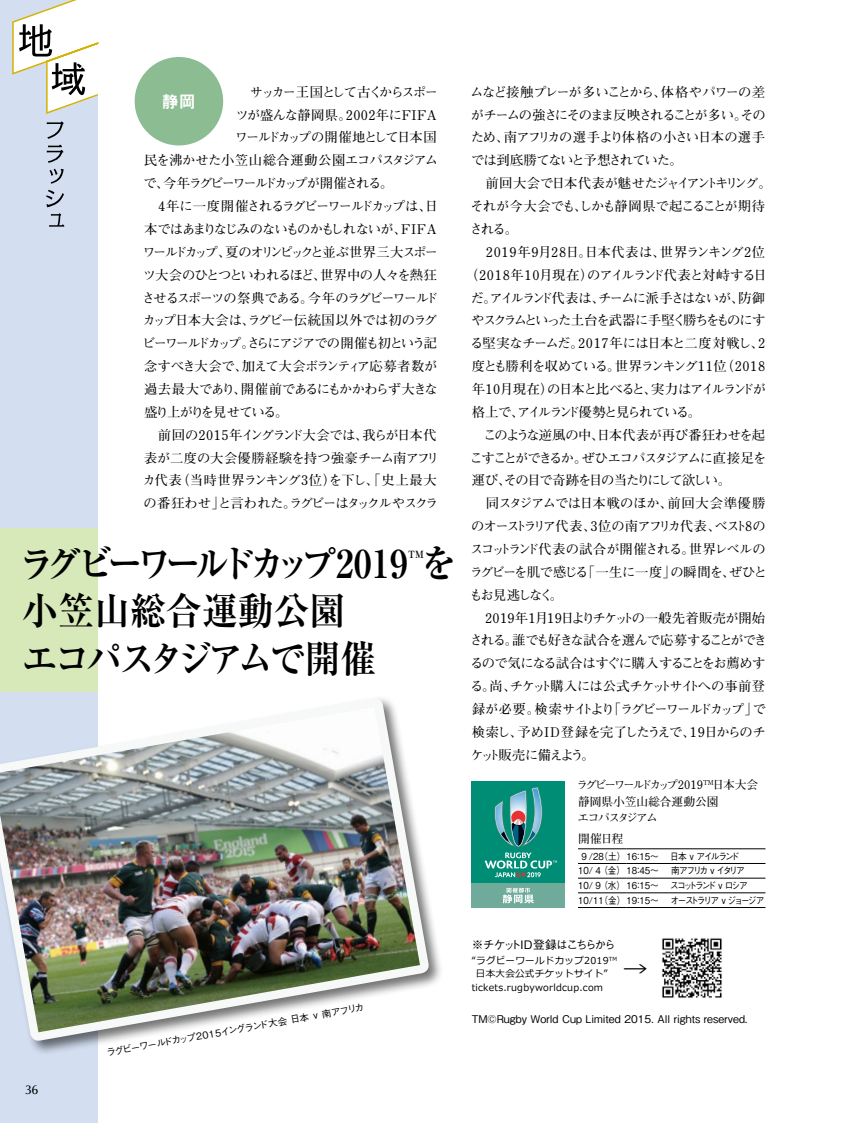
<style>
.page{position:relative;width:851px;height:1123px;background:#fff}
.page>*{position:absolute;margin:0;border:0;box-sizing:border-box;transform-origin:0 0}
.t1{font:700 38.25px/47.8px "Ryumin Pro";letter-spacing:-.02em;color:#000;scale:.94 1}
.t2{font:700 38.25px "Ryumin Pro";letter-spacing:-.195em;color:#000;scale:.94 1}
.t3{font:16.95px "Midashi Go Pro MB31";color:#fff}
.t4{font:700 13.35px "Futo Min A101 Pro";letter-spacing:-.08em;color:#000}
.t5{font:700 13.35px "Futo Min A101 Pro";letter-spacing:-.105em;color:#000}
.t6{font:700 13.35px "Futo Min A101 Pro";letter-spacing:-.11em;color:#000}
.t7{font:700 13.35px "Futo Min A101 Pro";letter-spacing:-.05em;color:#000}
.t8{font:700 13.35px "Futo Min A101 Pro";letter-spacing:-.045em;color:#000}
.t9{font:700 13.35px "Futo Min A101 Pro";letter-spacing:-.12em;color:#000}
.t10{font:700 13.35px "Futo Min A101 Pro";letter-spacing:-.035em;color:#000}
.t11{font:700 13.35px "Futo Min A101 Pro";letter-spacing:-.04em;color:#000}
.t12{font:700 13.35px "Futo Min A101 Pro";letter-spacing:-.145em;color:#000}
.t13{font:700 13.35px "Futo Min A101 Pro";letter-spacing:-.005em;color:#000}
.t14{font:700 13.35px "Futo Min A101 Pro";letter-spacing:-.02em;color:#000}
.t15{font:700 13.35px "Futo Min A101 Pro";letter-spacing:.015em;color:#000}
.t16{font:700 13.35px "Futo Min A101 Pro";letter-spacing:-.06em;color:#000}
.t17{font:700 13.35px "Futo Min A101 Pro";letter-spacing:-.015em;color:#000}
.t18{font:700 13.35px "Futo Min A101 Pro";letter-spacing:-.17em;color:#000}
.t19{font:700 13.35px "Futo Min A101 Pro";letter-spacing:-.15em;color:#000}
.t20{font:700 13.35px "Futo Min A101 Pro";letter-spacing:-.1em;color:#000}
.t21{font:700 13.35px "Futo Min A101 Pro";letter-spacing:-.01em;color:#000}
.t22{font:700 13.35px "Futo Min A101 Pro";letter-spacing:-.125em;color:#000}
.t23{font:700 13.35px "Futo Min A101 Pro";letter-spacing:.03em;color:#000}
.t24{font:700 13.35px "Futo Min A101 Pro";letter-spacing:-.14em;color:#000}
.t25{font:700 13.35px "Futo Min A101 Pro";letter-spacing:-.2em;color:#000}
.t26{font:700 13.35px "Futo Min A101 Pro";letter-spacing:-.16em;color:#000}
.t27{font:500 12.75px "Optima LT Std";color:#000}
.t28{font:700 11.7px/16.5px "Futo Min A101 Pro";letter-spacing:-.08em;color:#000}
.t29{font:500 11.7px "Gothic BBB Pro";letter-spacing:-.14em;color:#000}
.t30{font:500 10.65px "Gothic BBB Pro";color:#000}
.t31{font:700 9.9px "Ryumin Pro";color:#000;scale:.94 1}
.t32{font:500 9.6px/14.7px "Gothic BBB Pro";letter-spacing:-.2em;color:#000;scale:.9 1}
.t33{font:9.6px "Meiryo";letter-spacing:.025em;color:#000}
.t34{font:500 9.6px/14.7px "Gothic BBB Pro";letter-spacing:-.04em;color:#000;scale:.9 1}
.t35{font:500 9.6px "Gothic BBB Pro";letter-spacing:-.17em;color:#000}
</style>
<div class="page">
<div style="left:0;top:0;width:98px;height:1123px;background:#d3def1"></div>
<div style="left:0;top:528px;width:98px;height:164px;background:#d7e8b9"></div>
<hr style="left:578px;top:848px;width:48px;height:1px;background:#000">
<hr style="left:626px;top:848px;width:45px;height:1px;background:#000">
<hr style="left:671px;top:848px;width:94px;height:1px;background:#000">
<hr style="left:578px;top:863px;width:48px;height:1px;background:#000">
<hr style="left:626px;top:863px;width:45px;height:1px;background:#000">
<hr style="left:671px;top:863px;width:94px;height:1px;background:#000">
<hr style="left:578px;top:878px;width:48px;height:1px;background:#000">
<hr style="left:626px;top:878px;width:45px;height:1px;background:#000">
<hr style="left:671px;top:878px;width:94px;height:1px;background:#000">
<hr style="left:578px;top:892px;width:48px;height:1px;background:#000">
<hr style="left:626px;top:892px;width:45px;height:1px;background:#000">
<hr style="left:671px;top:892px;width:94px;height:1px;background:#000">
<hr style="left:578px;top:907px;width:48px;height:1px;background:#000">
<hr style="left:626px;top:907px;width:45px;height:1px;background:#000">
<hr style="left:671px;top:907px;width:94px;height:1px;background:#000">
<svg style="left:47px;top:121px;width:16px;height:18px"></svg>
<svg style="left:47px;top:145px;width:16px;height:18px"></svg>
<svg style="left:50px;top:169px;width:14px;height:15px"></svg>
<svg style="left:46px;top:190px;width:18px;height:17px"></svg>
<svg style="left:49px;top:213px;width:15px;height:14px"></svg>
<svg style="left:12px;top:0;width:87px;height:114px"></svg>
<div style="left:135px;top:57px;width:88px;height:88px;background:#8cbc92;border-radius:50%"></div>
<div style="left:0;top:695px;width:443px;height:360px;background:#000;opacity:.55"></div>
<svg style="left:0;top:696px;width:430px;height:346px"></svg>
<img style="left:0;top:706px;width:420px;height:326px">
<img style="left:662px;top:938px;width:60px;height:60px">
<div style="left:471px;top:780px;width:94px;height:127px;background:#008d76"></div>
<div style="left:471px;top:883px;width:94px;height:24px;background:#70aa9a"></div>
<svg style="left:484px;top:787px;width:72px;height:90px"></svg>
<svg style="left:502px;top:887px;width:32px;height:16px"></svg>
<p class="t24" style="left:236px;top:81px;width:203px">　サッカー王国として古くからスポー</p>
<p class="t23" style="left:235px;top:104px;width:203px">ツが盛んな静岡県。2002年にFIFA</p>
<p class="t5" style="left:235px;top:127px;width:203px">ワールドカップの開催地として日本国</p>
<p class="t14" style="left:144px;top:150px;width:295px">民を沸かせた小笠山総合運動公園エコパスタジアム</p>
<p class="t12" style="left:143px;top:173px;width:251px">で、今年ラグビーワールドカップが開催される。</p>
<p class="t5" style="left:144px;top:196px;width:295px">　4年に一度開催されるラグビーワールドカップは、日</p>
<p class="t4" style="left:144px;top:218px;width:294px">本ではあまりなじみのないものかもしれないが、FIFA</p>
<p class="t18" style="left:142px;top:241px;width:297px">ワールドカップ、夏のオリンピックと並ぶ世界三大スポー</p>
<p class="t4" style="left:143px;top:264px;width:295px">ツ大会のひとつといわれるほど、世界中の人々を熱狂</p>
<p class="t9" style="left:142px;top:287px;width:298px">させるスポーツの祭典である。今年のラグビーワールド</p>
<p class="t7" style="left:142px;top:310px;width:296px">カップ日本大会は、ラグビー伝統国以外では初のラグ</p>
<p class="t12" style="left:142px;top:333px;width:296px">ビーワールドカップ。さらにアジアでの開催も初という記</p>
<p class="t10" style="left:144px;top:356px;width:295px">念すべき大会で、加えて大会ボランティア応募者数が</p>
<p class="t20" style="left:144px;top:378px;width:295px">過去最大であり、開催前であるにもかかわらず大きな</p>
<p class="t6" style="left:144px;top:401px;width:146px">盛り上がりを見せている。</p>
<p class="t4" style="left:144px;top:424px;width:294px">　前回の2015年イングランド大会では、我らが日本代</p>
<p class="t13" style="left:144px;top:447px;width:297px">表が二度の大会優勝経験を持つ強豪チーム南アフリ</p>
<p class="t13" style="left:142px;top:470px;width:296px">カ代表（当時世界ランキング3位）を下し、「史上最大</p>
<p class="t4" style="left:143px;top:493px;width:296px">の番狂わせ」と言われた。ラグビーはタックルやスクラ</p>
<p class="t3" style="left:162px;top:88px;width:36px">静岡</p>
<h1 class="t2" style="left:19px;top:533px;width:468px">ラグビーワールドカップ20 1 9 を</h1>
<p class="t31" style="left:407px;top:546px;width:19px">TM</p>
<h1 class="t1" style="left:22px;top:584px;width:379px">小笠山総合運動公園エコパスタジアムで開催</h1>
<p class="t27" style="left:26px;top:1082px;width:14px">36</p>
<p class="t35" style="left:105px;top:1044px;width:263px;rotate:-10deg">ラグビーワールドカップ2 0 1 5イングランド大会 日本 v 南アフリカ</p>
<p class="t4" style="left:470px;top:81px;width:296px">ムなど接触プレーが多いことから、体格やパワーの差</p>
<p class="t5" style="left:471px;top:104px;width:296px">がチームの強さにそのまま反映されることが多い。その</p>
<p class="t7" style="left:470px;top:127px;width:296px">ため、南アフリカの選手より体格の小さい日本の選手</p>
<p class="t4" style="left:471px;top:150px;width:213px">では到底勝てないと予想されていた。</p>
<p class="t4" style="left:471px;top:173px;width:301px">　前回大会で日本代表が魅せたジャイアントキリング。</p>
<p class="t21" style="left:470px;top:196px;width:296px">それが今大会でも、しかも静岡県で起こることが期待</p>
<p class="t4" style="left:469px;top:218px;width:50px">される。</p>
<p class="t15" style="left:471px;top:241px;width:295px">　2019年9月28日。日本代表は、世界ランキング2位</p>
<p class="t10" style="left:465px;top:264px;width:303px">（2018年10月現在）のアイルランド代表と対峙する日</p>
<p class="t9" style="left:470px;top:287px;width:296px">だ。アイルランド代表は、チームに派手さはないが、防御</p>
<p class="t6" style="left:471px;top:310px;width:295px">やスクラムといった土台を武器に手堅く勝ちをものにす</p>
<p class="t8" style="left:470px;top:333px;width:296px">る堅実なチームだ。2017年には日本と二度対戦し、2</p>
<p class="t16" style="left:471px;top:356px;width:295px">度とも勝利を収めている。世界ランキング11位（2018</p>
<p class="t4" style="left:471px;top:378px;width:296px">年10月現在）の日本と比べると、実力はアイルランドが</p>
<p class="t22" style="left:471px;top:401px;width:231px">格上で、アイルランド優勢と見られている。</p>
<p class="t11" style="left:471px;top:424px;width:295px">　このような逆風の中、日本代表が再び番狂わせを起</p>
<p class="t5" style="left:470px;top:447px;width:298px">こすことができるか。ぜひエコパスタジアムに直接足を</p>
<p class="t6" style="left:471px;top:470px;width:261px">運び、その目で奇跡を目の当たりにして欲しい。</p>
<p class="t14" style="left:471px;top:493px;width:295px">　同スタジアムでは日本戦のほか、前回大会準優勝</p>
<p class="t6" style="left:471px;top:515px;width:296px">のオーストラリア代表、3位の南アフリカ代表、ベスト8の</p>
<p class="t4" style="left:470px;top:538px;width:297px">スコットランド代表の試合が開催される。世界レベルの</p>
<p class="t11" style="left:469px;top:561px;width:299px">ラグビーを肌で感じる「一生に一度」の瞬間を、ぜひと</p>
<p class="t26" style="left:469px;top:584px;width:95px">もお見逃しなく。</p>
<p class="t17" style="left:471px;top:607px;width:295px">　2019年1月19日よりチケットの一般先着販売が開始</p>
<p class="t4" style="left:469px;top:630px;width:299px">される。誰でも好きな試合を選んで応募することができ</p>
<p class="t7" style="left:470px;top:653px;width:297px">るので気になる試合はすぐに購入することをお薦めす</p>
<p class="t5" style="left:470px;top:675px;width:296px">る。尚、チケット購入には公式チケットサイトへの事前登</p>
<p class="t19" style="left:471px;top:698px;width:296px">録が必要。検索サイトより「ラグビーワールドカップ」で</p>
<p class="t8" style="left:471px;top:721px;width:295px">検索し、予めID登録を完了したうえで、19日からのチ</p>
<p class="t25" style="left:470px;top:744px;width:126px">ケット販売に備えよう。</p>
<p class="t28" style="left:576px;top:775px;width:183px">ラグビーワールドカップ2019<sup>TM</sup>日本大会静岡県小笠山総合運動公園<br>エコパスタジアム</p>
<p class="t28" style="left:578px;top:829px;width:47px">開催日程</p>
<p class="t34" style="left:578px;top:847px;width:181px;text-indent:3px">9 /28（土）16：15～ 日本 ｖ アイルランド<br>10/ 4（金）18：45～</p>
<p class="t32" style="left:578px;top:862px;width:208px;text-indent:93px">南アフリカ ｖ イタリア<br>10/ 9（水） 16：15～ スコットランド ｖ ロシア<br>10/11（金） 19：15～ オーストラリア ｖ ジョージア</p>
<p class="t29" style="left:471px;top:935px;width:145px">※チケットID登録はこちらから</p>
<p class="t33" style="left:471px;top:953px;width:147px">“ラグビーワールドカップ2019<sup>TM</sup></p>
<p class="t33" style="left:476px;top:967px;width:173px">日本大会公式チケットサイト” <sup>→</sup></p>
<p class="t33" style="left:471px;top:980px;width:133px">tickets.rugbyworldcup.com</p>
<p class="t30" style="left:471px;top:1010px;width:277px">TM©Rugby World Cup Limited 2015. All rights reserved.</p>
</div>
